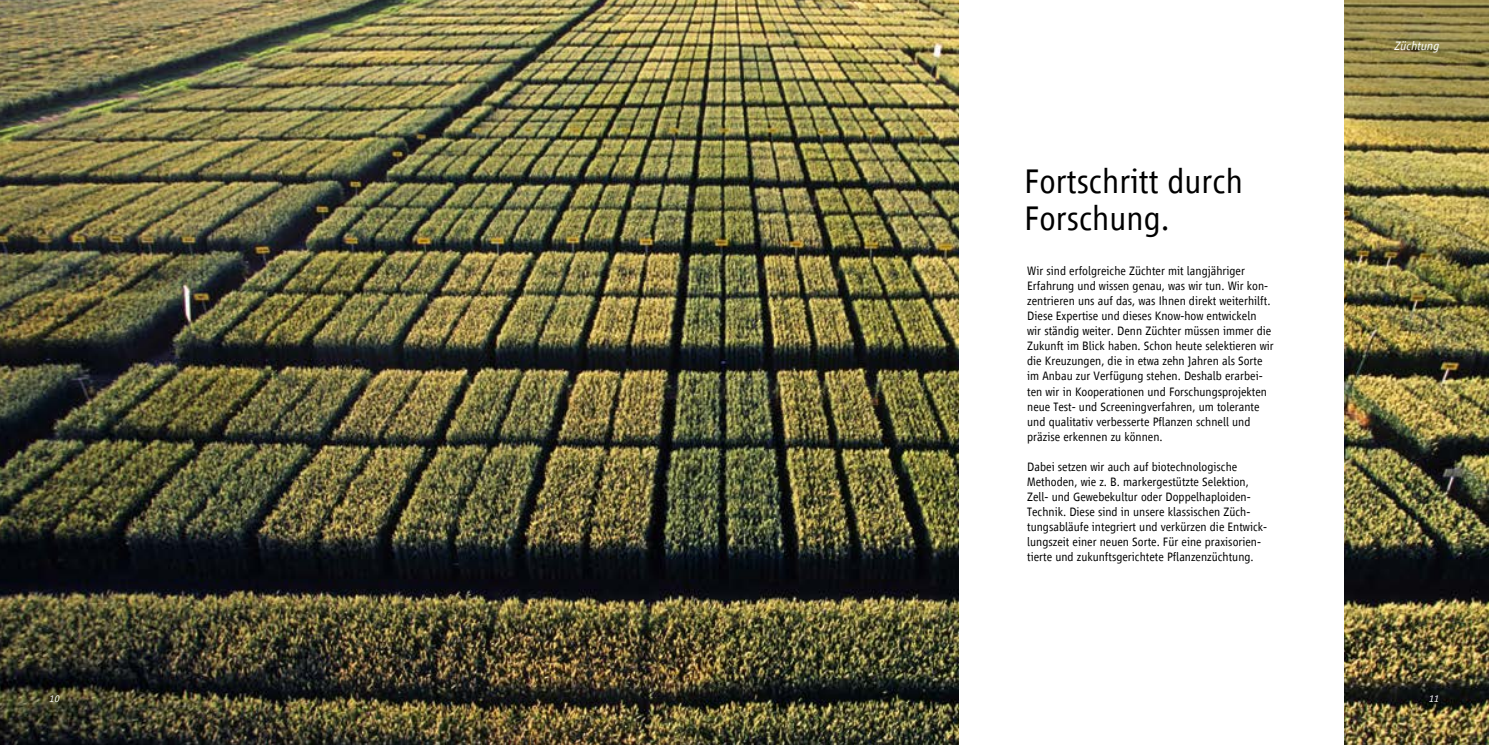
<style>
.page{position:relative;width:1489px;height:745px;background:#fff}
.page>*{position:absolute;margin:0;border:0;box-sizing:border-box;transform-origin:0 0}
.t1{font:300 35px/37.5px "Vialog LT Com";color:#000}
.t2{font:300 12.5px/15px "Vialog LT Com";color:#000}
.t3{font:italic 300 12.5px "Vialog LT Com";color:#fff}
.t4{font:italic 300 10px "Vialog LT Com";color:#fff}
</style>
<div class="page">
<img style="left:0;top:0;width:1488px;height:744px">
<svg style="left:1343px;top:0;width:145px;height:150px;background:#978a4f"></svg>
<svg style="left:1423px;top:689px;width:21px;height:19px"></svg>
<svg style="left:44px;top:688px;width:21px;height:20px"></svg>
<div style="left:958px;top:0;width:385px;height:744px;background:#fff"></div>
<p class="t1" style="left:1024px;top:162px;width:220px">Fortschritt durch<br>Forschung.</p>
<p class="t2" style="left:1027px;top:263px;width:248px">Wir sind erfolgreiche Züchter mit langjähriger Erfahrung und wissen genau, was wir tun. Wir kon&shy;zentrieren uns auf das, was Ihnen direkt weiterhilft.<br>Diese Expertise und dieses Know-how entwickeln<br>wir ständig weiter. Denn Züchter müssen immer die Zukunft im Blick haben. Schon heute selektieren wir die Kreuzungen, die in etwa zehn Jahren als Sorte im Anbau zur Verfügung stehen. Deshalb erarbei&shy;ten wir in Kooperationen und Forschungsprojekten neue Test- und Screeningverfahren, um tolerante und qualitativ verbesserte Pflanzen schnell und präzise erkennen zu können.</p>
<p class="t2" style="left:1027px;top:458px;width:241px">Dabei setzen wir auch auf biotechnologische Methoden, wie z. B. markergestützte Selektion, Zell- und Gewebekultur oder Doppelhaploiden-Technik. Diese sind in unsere klassischen Züch&shy;tungsabläufe integriert und verkürzen die Entwick&shy;lungszeit einer neuen Sorte. Für eine praxisorien&shy;tierte und zukunftsgerichtete Pflanzenzüchtung.</p>
<p class="t3" style="left:1394px;top:39px;width:46px">Züchtung</p>
<p class="t4" style="left:50px;top:693px;width:12px">10</p>
<p class="t4" style="left:1429px;top:693px;width:12px">11</p>
</div>
